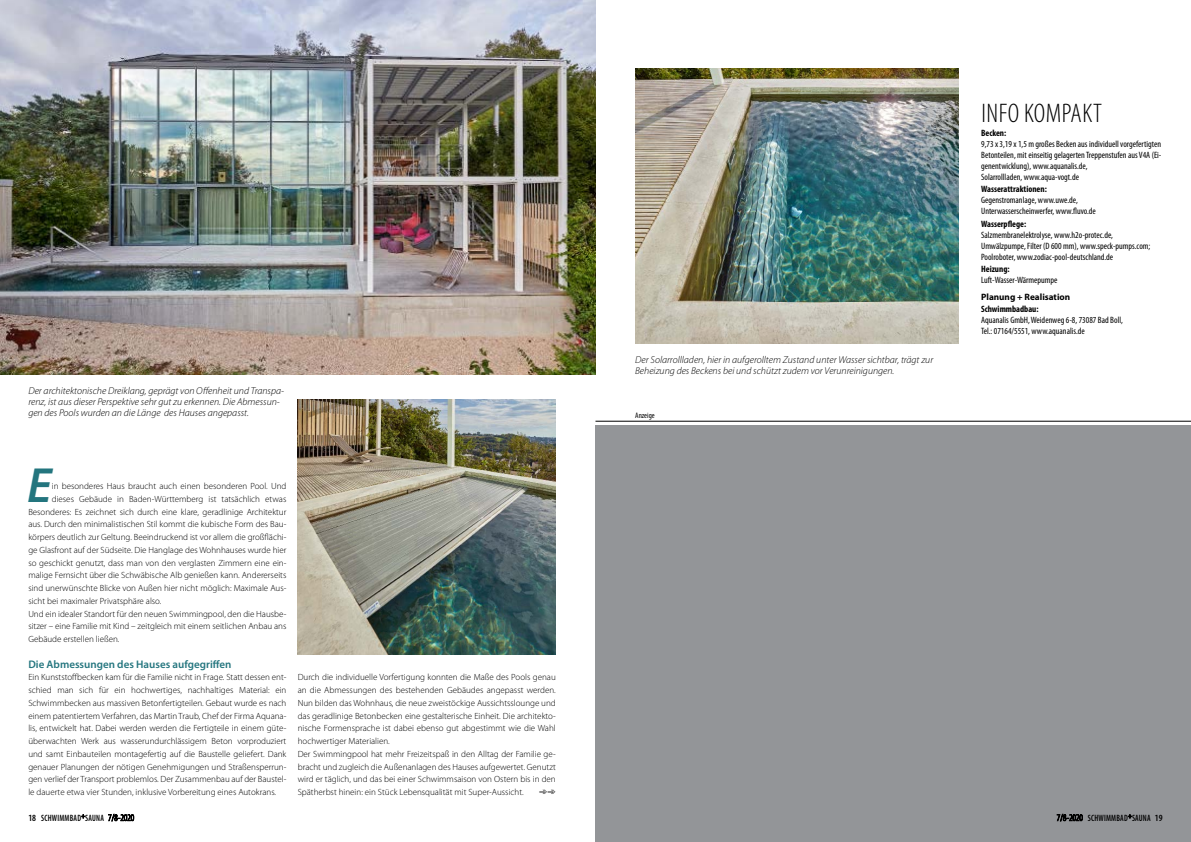
<style>
.page{position:relative;width:1191px;height:842px;background:#fff}
.page>*{position:absolute;margin:0;border:0;box-sizing:border-box;transform-origin:0 0}
.t1{font:italic 600 49.6px "Myriad Pro";color:#23757e}
.t2{font:300 condensed 27px "Myriad Pro";letter-spacing:.02em;color:#000}
.t3{font:600 11px "Myriad Pro";color:#23757e}
.t4{font:italic 300 10px/11px "Myriad Pro";color:#000}
.t5{font:condensed 9.2px/11px "Myriad Pro";color:#000}
.t6{font:700 condensed 9.2px "Myriad Pro";color:#000}
.t7{font:600 condensed 9.2px "Myriad Pro";letter-spacing:.025em;color:#000;scale:.87 1}
.t8{font:700 9.2px "Myriad Pro";color:#000}
.t9{font:300 9px/12.8px "Myriad Pro";color:#000;text-align:justify}
.t10{font:condensed 8px "Myriad Pro";color:#000}
.s1{font-size:9.5px}
.s2{font-weight:300;font-size:9.5px}
</style>
<div class="page">
<svg style="left:81px;top:814px;width:4px;height:5px"></svg>
<svg style="left:108px;top:814px;width:26px;height:7px"></svg>
<div style="left:595px;top:425px;width:596px;height:417px;background:#939598"></div>
<hr style="left:595px;top:421px;width:596px;height:1px;background:#000">
<svg style="left:1057px;top:814px;width:25px;height:7px"></svg>
<svg style="left:1128px;top:814px;width:3px;height:5px"></svg>
<img style="left:0;top:0;width:595px;height:374px">
<img style="left:298px;top:400px;width:258px;height:255px">
<img style="left:635px;top:68px;width:323px;height:275px">
<p class="t4" style="left:28px;top:386px;width:257px">Der architektonische Dreiklang, geprägt von Offenheit und Transpa&shy;renz, ist aus dieser Perspektive sehr gut zu erkennen. Die Abmessun&shy;gen des Pools wurden an die Länge des Hauses angepasst.</p>
<h1 class="t1" style="left:27px;top:458px;width:26px">E</h1>
<p class="t9" style="left:52px;top:480px;width:236px">in besonderes Haus braucht auch einen besonderen Pool. Und</p>
<p class="t9" style="left:52px;top:492px;width:236px">dieses Gebäude in Baden-Württemberg ist tatsächlich etwas</p>
<p class="t9" style="left:28px;top:505px;width:259px">Besonderes: Es zeichnet sich durch eine klare, geradlinige Architektur</p>
<p class="t9" style="left:28px;top:518px;width:259px">aus. Durch den minimalistischen Stil kommt die kubische Form des Bau-</p>
<p class="t9" style="left:28px;top:531px;width:259px">körpers deutlich zur Geltung. Beeindruckend ist vor allem die großflächi-</p>
<p class="t9" style="left:28px;top:543px;width:259px">ge Glasfront auf der Südseite. Die Hanglage des Wohnhauses wurde hier</p>
<p class="t9" style="left:28px;top:556px;width:259px">so geschickt genutzt, dass man von den verglasten Zimmern eine ein-</p>
<p class="t9" style="left:28px;top:569px;width:259px">malige Fernsicht über die Schwäbische Alb genießen kann. Andererseits</p>
<p class="t9" style="left:28px;top:582px;width:259px">sind unerwünschte Blicke von Außen hier nicht möglich: Maximale Aus-</p>
<p class="t9" style="left:28px;top:595px;width:135px">sicht bei maximaler Privatsphäre also.</p>
<p class="t9" style="left:28px;top:607px;width:259px">Und ein idealer Standort für den neuen Swimmingpool, den die Hausbe-</p>
<p class="t9" style="left:28px;top:620px;width:259px">sitzer – eine Familie mit Kind – zeitgleich mit einem seitlichen Anbau ans</p>
<p class="t9" style="left:28px;top:633px;width:93px">Gebäude erstellen ließen.</p>
<p class="t3" style="left:28px;top:658px;width:205px">Die Abmessungen des Hauses aufgegriffen</p>
<p class="t9" style="left:28px;top:671px;width:259px">Ein Kunststoffbecken kam für die Familie nicht in Frage. Statt dessen ent&shy;schied man sich für ein hochwertiges, nachhaltiges Material: ein Schwimmbecken aus massiven Betonfertigteilen. Gebaut wurde es nach einem patentiertem Verfahren, das Martin Traub, Chef der Firma Aquana&shy;lis, entwickelt hat. Dabei werden werden die Fertigteile in einem güte&shy;überwachten Werk aus wasserundurchlässigem Beton vorproduziert und samt Einbauteilen montagefertig auf die Baustelle geliefert. Dank genauer Planungen der nötigen Genehmigungen und Straßensperrun&shy;gen verlief der Transport problemlos. Der Zusammenbau auf der Baustel&shy;le dauerte etwa vier Stunden, inklusive Vorbereitung eines Autokrans.</p>
<p class="t9" style="left:298px;top:671px;width:259px;text-align:left">Durch die individuelle Vorfertigung konnten die Maße des Pools genau an die Abmessungen des bestehenden Gebäudes angepasst werden.<br>Nun bilden das Wohnhaus, die neue zweistöckige Aussichtsslounge und das geradlinige Betonbecken eine gestalterische Einheit. Die architekto&shy;nische Formensprache ist dabei ebenso gut abgestimmt wie die Wahl hochwertiger Materialien.<br>Der Swimmingpool hat mehr Freizeitspaß in den Alltag der Familie ge&shy;bracht und zugleich die Außenanlagen des Hauses aufgewertet. Genutzt wird er täglich, und das bei einer Schwimmsaison von Ostern bis in den Spätherbst hinein: ein Stück Lebensqualität mit Super-Aussicht.</p>
<p class="t7" style="left:28px;top:813px;width:123px"><span class="s1">18</span> SCHWIMMBAD<sup>+</sup>SAUNA <span class="s2">7/8-2020</span></p>
<p class="t4" style="left:635px;top:355px;width:299px">Der Solarrollladen, hier in aufgerolltem Zustand unter Wasser sichtbar, trägt zur<br>Beheizung des Beckens bei und schützt zudem vor Verunreinigungen.</p>
<p class="t10" style="left:635px;top:411px;width:21px">Anzeige</p>
<h2 class="t2" style="left:981px;top:98px;width:122px">INFO KOMPAKT</h2>
<p class="t6" style="left:981px;top:128px;width:27px">Becken:</p>
<p class="t5" style="left:981px;top:139px;width:182px">9,73 x 3,19 x 1,5 m großes Becken aus individuell vorgefertigten Betonteilen, mit einseitig gelagerten Treppenstufen aus V4A (Ei&shy;genentwicklung), www.aquanalis.de,<br>Solarrollladen, www.aqua-vogt.de</p>
<p class="t6" style="left:981px;top:184px;width:67px">Wasserattraktionen:</p>
<p class="t5" style="left:981px;top:195px;width:116px">Gegenstromanlage, www.uwe.de,<br>Unterwasserscheinwerfer, www.fluvo.de</p>
<p class="t6" style="left:981px;top:219px;width:47px">Wasserpflege:</p>
<p class="t5" style="left:981px;top:229px;width:171px">Salzmembranelektrolyse, www.h2o-protec.de,<br>Umwälzpumpe, Filter (D 600 mm), www.speck-pumps.com;<br>Poolroboter, www.zodiac-pool-deutschland.de</p>
<p class="t6" style="left:981px;top:264px;width:30px">Heizung:</p>
<p class="t5" style="left:981px;top:275px;width:78px">Luft-Wasser-Wärmepumpe</p>
<p class="t8" style="left:981px;top:292px;width:91px">Planung + Realisation</p>
<p class="t6" style="left:981px;top:304px;width:59px">Schwimmbadbau:</p>
<p class="t5" style="left:981px;top:315px;width:143px">Aquanalis GmbH, Weidenweg 6-8, 73087 Bad Boll,<br>Tel.: 07164/5551, www.aquanalis.de</p>
<p class="t7" style="left:1056px;top:813px;width:123px"><span class="s2">7/8-2020</span> SCHWIMMBAD<sup>+</sup>SAUNA <span class="s1">19</span></p>
</div>
